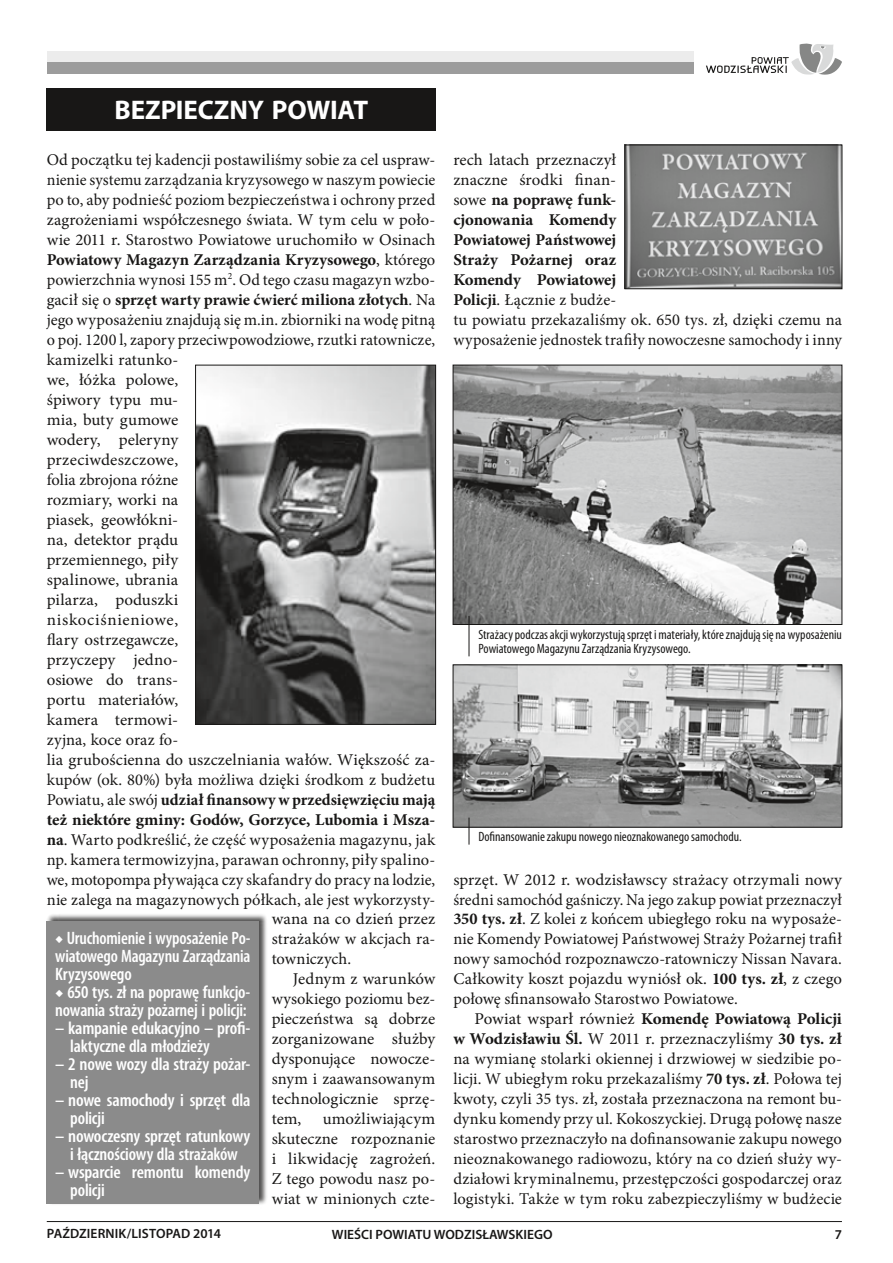
<style>
.page{position:relative;width:893px;height:1263px;background:#fff}
.page>*{position:absolute;margin:0;border:0;box-sizing:border-box;transform-origin:0 0}
.t1{font:700 27px "Myriad Pro";letter-spacing:-.005em;color:#fff}
.t2{font:600 condensed 18px/18px "Myriad Pro";letter-spacing:-.01em;color:#fff}
.t3{font:16.5px/20px "Minion Pro";letter-spacing:.005em;color:#181716;text-align:justify}
.t4{font:700 16.5px "Minion Pro";color:#181716}
.t5{font:16.5px "Minion Pro";letter-spacing:.04em;color:#181716}
.t6{font:condensed 13.5px/13.5px "Myriad Pro";color:#181716}
.t7{font:600 13.5px "Myriad Pro";color:#181716}
.s1{font-weight:400}
.s2{font-weight:700}
.s3{font-family:"Minion Pro";font-weight:700;font-stretch:normal}
</style>
<div class="page">
<svg style="left:706px;top:43px;width:136px;height:32px"></svg>
<div style="left:47px;top:51px;width:646px;height:11px;background:#ececec"></div>
<div style="left:47px;top:62px;width:646px;height:11px;background:#9c9c9c"></div>
<hr style="left:47px;top:1221px;width:795px;height:1px;background:#181716">
<div style="left:47px;top:88px;width:389px;height:43px;background:#181716"></div>
<img style="left:627px;top:147px;width:213px;height:140px">
<div style="left:625px;top:145px;width:217px;height:144px;border:1px solid #181716"></div>
<img style="left:455px;top:367px;width:385px;height:256px">
<div style="left:453px;top:365px;width:389px;height:260px;border:1px solid #181716"></div>
<img style="left:455px;top:667px;width:385px;height:158px">
<img style="left:197px;top:367px;width:237px;height:356px">
<div style="left:195px;top:365px;width:241px;height:360px;border:1px solid #181716"></div>
<div style="left:47px;top:913px;width:236px;height:298px;background:#181716;opacity:.75"></div>
<div style="left:47px;top:922px;width:212px;height:282px;background:#8b8b8b"></div>
<svg style="left:469px;top:818px;width:1px;height:27px"></svg>
<hr style="left:469px;top:616px;width:1px;height:40px;background:#181716">
<h1 class="t1" style="left:114px;top:93px;width:255px">BEZPIECZNY POWIAT</h1>
<p class="t3" style="left:47px;top:150px;width:390px">Od początku tej kadencji postawiliśmy sobie za cel uspraw-</p>
<p class="t3" style="left:47px;top:170px;width:390px">nienie systemu zarządzania kryzysowego w naszym powiecie</p>
<p class="t3" style="left:47px;top:190px;width:390px">po to, aby podnieść poziom bezpieczeństwa i ochrony przed</p>
<p class="t3" style="left:47px;top:210px;width:390px">zagrożeniami współczesnego świata. W tym celu w poło-</p>
<p class="t3" style="left:47px;top:230px;width:390px">wie 2011 r. Starostwo Powiatowe uruchomiło w Osinach</p>
<p class="t4" style="left:47px;top:248px;width:390px">Powiatowy Magazyn Zarządzania Kryzysowego<span class="s1">, którego</span></p>
<p class="t3" style="left:47px;top:270px;width:390px">powierzchnia wynosi 155 m<sup>2</sup>. Od tego czasu magazyn wzbo-</p>
<p class="t4" style="left:47px;top:288px;width:390px"><span class="s1">gacił się o</span> sprzęt warty prawie ćwierć miliona złotych<span class="s1">. Na</span></p>
<p class="t3" style="left:47px;top:310px;width:390px">jego wyposażeniu znajdują się m.in. zbiorniki na wodę pitną</p>
<p class="t3" style="left:47px;top:330px;width:390px">o poj. 1200 l, zapory przeciwpowodziowe, rzutki ratownicze,</p>
<p class="t3" style="left:47px;top:350px;width:133px">kamizelki ratunko-</p>
<p class="t3" style="left:47px;top:370px;width:133px">we, łóżka polowe,</p>
<p class="t3" style="left:47px;top:390px;width:133px">śpiwory typu mu-</p>
<p class="t3" style="left:47px;top:410px;width:133px">mia, buty gumowe</p>
<p class="t3" style="left:47px;top:430px;width:133px">wodery, peleryny</p>
<p class="t3" style="left:47px;top:450px;width:133px">przeciwdeszczowe,</p>
<p class="t3" style="left:47px;top:470px;width:133px">folia zbrojona różne</p>
<p class="t3" style="left:47px;top:490px;width:133px">rozmiary, worki na</p>
<p class="t3" style="left:47px;top:510px;width:133px">piasek, geowłókni-</p>
<p class="t3" style="left:47px;top:530px;width:133px">na, detektor prądu</p>
<p class="t3" style="left:47px;top:549px;width:133px">przemiennego, piły</p>
<p class="t3" style="left:47px;top:569px;width:133px">spalinowe, ubrania</p>
<p class="t3" style="left:47px;top:589px;width:133px">pilarza, poduszki</p>
<p class="t5" style="left:47px;top:608px;width:133px">niskociśnieniowe,</p>
<p class="t3" style="left:47px;top:629px;width:133px">flary ostrzegawcze,</p>
<p class="t3" style="left:47px;top:649px;width:133px">przyczepy jedno-</p>
<p class="t3" style="left:47px;top:669px;width:133px">osiowe do trans-</p>
<p class="t3" style="left:47px;top:689px;width:133px">portu materiałów,</p>
<p class="t3" style="left:47px;top:709px;width:133px">kamera termowi-</p>
<p class="t3" style="left:47px;top:729px;width:133px">zyjna, koce oraz fo-</p>
<p class="t3" style="left:47px;top:749px;width:390px">lia grubościenna do uszczelniania wałów. Większość za-</p>
<p class="t3" style="left:47px;top:769px;width:390px">kupów (ok. 80%) była możliwa dzięki środkom z budżetu</p>
<p class="t4" style="left:47px;top:788px;width:390px"><span class="s1">Powiatu, ale swój</span> udział finansowy w przedsięwzięciu mają</p>
<p class="t4" style="left:47px;top:808px;width:390px">też niektóre gminy: Godów, Gorzyce, Lubomia i Msza-</p>
<p class="t3" style="left:47px;top:829px;width:390px"><span class="s2">na</span>. Warto podkreślić, że część wyposażenia magazynu, jak</p>
<p class="t3" style="left:47px;top:849px;width:390px">np. kamera termowizyjna, parawan ochronny, piły spalino-</p>
<p class="t3" style="left:47px;top:869px;width:390px">we, motopompa pływająca czy skafandry do pracy na lodzie,</p>
<p class="t3" style="left:47px;top:889px;width:390px">nie zalega na magazynowych półkach, ale jest wykorzysty-</p>
<p class="t3" style="left:272px;top:909px;width:165px">wana na co dzień przez</p>
<p class="t3" style="left:272px;top:929px;width:165px">strażaków w akcjach ra-</p>
<p class="t3" style="left:272px;top:949px;width:81px">towniczych.</p>
<p class="t3" style="left:293px;top:969px;width:144px">Jednym z warunków</p>
<p class="t3" style="left:272px;top:989px;width:165px">wysokiego poziomu bez-</p>
<p class="t3" style="left:272px;top:1009px;width:165px">pieczeństwa są dobrze</p>
<p class="t3" style="left:272px;top:1029px;width:165px">zorganizowane służby</p>
<p class="t3" style="left:272px;top:1049px;width:165px">dysponujące nowocze-</p>
<p class="t3" style="left:272px;top:1069px;width:165px">snym i zaawansowanym</p>
<p class="t3" style="left:272px;top:1089px;width:165px">technologicznie sprzę-</p>
<p class="t3" style="left:272px;top:1109px;width:31px">tem,</p>
<p class="t2" style="left:55px;top:929px;width:197px;text-align:justify"><span class="s3">◆</span> Uruchomienie i wyposażenie Po&shy;wiatowego Magazynu Zarządzania Kryzysowego</p>
<p class="t2" style="left:55px;top:983px;width:197px"><span class="s3">◆</span> 650 tys. zł na poprawę funkcjo&shy;nowania straży pożarnej i policji:</p>
<p class="t2" style="left:70px;top:1019px;width:182px;text-indent:-15px">– kampanie edukacyjno – profi&shy;laktyczne dla młodzieży</p>
<p class="t2" style="left:70px;top:1055px;width:182px;text-indent:-15px">– 2 nowe wozy dla straży pożar&shy;nej</p>
<p class="t2" style="left:70px;top:1091px;width:182px;text-indent:-15px">– nowe samochody i sprzęt dla policji</p>
<p class="t2" style="left:55px;top:1127px;width:197px;text-align:center">– nowoczesny sprzęt ratunkowy i łącznościowy dla strażaków</p>
<p class="t2" style="left:70px;top:1163px;width:182px;text-indent:-15px">– wsparcie remontu komendy policji</p>
<p class="t3" style="left:272px;top:1109px;width:165px;text-indent:51px">umożliwiającym skuteczne rozpoznanie i likwidację zagrożeń.<br>Z tego powodu nasz po&shy;wiat w minionych czte-</p>
<p class="t3" style="left:453px;top:150px;width:390px;text-align:left">rech latach przeznaczył<br>znaczne środki finan-<br>sowe <span class="s2">na poprawę funk-<br>cjonowania Komendy<br>Powiatowej Państwowej<br>Straży Pożarnej oraz<br>Komendy Powiatowej<br>Policji</span>. Łącznie z budże-<br>tu powiatu przekazaliśmy ok. 650 tys. zł, dzięki czemu na wyposażenie jednostek trafiły nowoczesne samochody i inny</p>
<p class="t6" style="left:478px;top:628px;width:365px">Strażacy podczas akcji wykorzystują sprzęt i materiały, które znajdują się na wyposażeniu<br>Powiatowego Magazynu Zarządzania Kryzysowego.</p>
<p class="t6" style="left:478px;top:830px;width:265px">Dofinansowanie zakupu nowego nieoznakowanego samochodu.</p>
<p class="t3" style="left:453px;top:869px;width:390px">sprzęt. W 2012 r. wodzisławscy strażacy otrzymali nowy średni samochód gaśniczy. Na jego zakup powiat przeznaczył <span class="s2">350 tys. zł</span>. Z kolei z końcem ubiegłego roku na wyposaże&shy;nie Komendy Powiatowej Państwowej Straży Pożarnej trafił nowy samochód rozpoznawczo-ratowniczy Nissan Navara.<br>Całkowity koszt pojazdu wyniósł ok. <span class="s2">100 tys. zł</span>, z czego połowę sfinansowało Starostwo Powiatowe.</p>
<p class="t3" style="left:453px;top:1009px;width:390px;text-indent:21px">Powiat wsparł również <span class="s2">Komendę Powiatową Policji w Wodzisławiu Śl.</span> W 2011 r. przeznaczyliśmy <span class="s2">30 tys. zł </span>na wymianę stolarki okiennej i drzwiowej w siedzibie po&shy;licji. W ubiegłym roku przekazaliśmy <span class="s2">70 tys. zł</span>. Połowa tej kwoty, czyli 35 tys. zł, została przeznaczona na remont bu&shy;dynku komendy przy ul. Kokoszyckiej. Drugą połowę nasze starostwo przeznaczyło na dofinansowanie zakupu nowego nieoznakowanego radiowozu, który na co dzień służy wy&shy;działowi kryminalnemu, przestępczości gospodarczej oraz logistyki. Także w tym roku zabezpieczyliśmy w budżecie</p>
<p class="t7" style="left:47px;top:1224px;width:176px">PAŹDZIERNIK/LISTOPAD 2014</p>
<p class="t7" style="left:332px;top:1225px;width:222px">WIEŚCI POWIATU WODZISŁAWSKIEGO</p>
<p class="t7" style="left:835px;top:1225px;width:9px">7</p>
</div>
